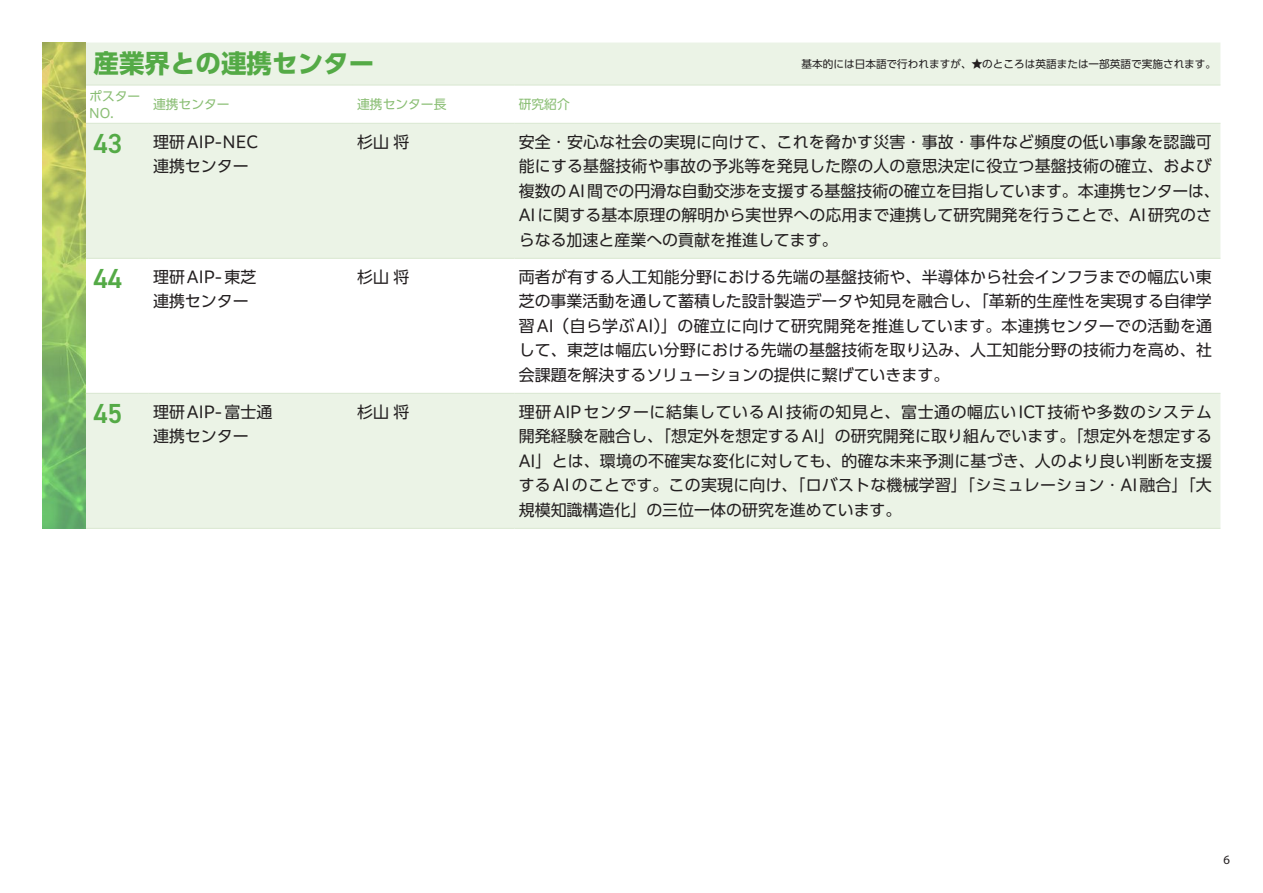
<style>
.page{position:relative;width:1263px;height:893px;background:#fff}
.page>*{position:absolute;margin:0;border:0;box-sizing:border-box;transform-origin:0 0}
.t1{font:600 27.6px "DIN2014";color:#54aa46}
.t2{font:700 25.5px "PUD Shin Go Pr 6 N";color:#54aa46}
.t3{font:15.9px/24.5px "PUD Shin Go Pr 6 N";letter-spacing:.01em;color:#231f20;text-align:justify}
.t4{font:15.9px "PUD Shin Go Pr 6 N";letter-spacing:.035em;color:#231f20}
.t5{font:12.75px "PUD Shin Go Pr 6 N";color:#8abe74}
.t6{font:12.75px "Myriad Pro";color:#231f20}
.t7{font:10.65px "PUD Shin Go Pr 6 N";color:#231f20}
</style>
<div class="page">
<svg style="left:85px;top:43px;width:1135px;height:485px;fill:#ebf3e6"></svg>
<hr style="left:81px;top:85px;width:68px;height:1px;background:#dae8d2">
<hr style="left:149px;top:85px;width:204px;height:1px;background:#dae8d2">
<hr style="left:353px;top:85px;width:161px;height:1px;background:#dae8d2">
<hr style="left:514px;top:85px;width:706px;height:1px;background:#dae8d2">
<hr style="left:81px;top:123px;width:68px;height:1px;background:#dae8d2">
<hr style="left:149px;top:123px;width:204px;height:1px;background:#dae8d2">
<hr style="left:353px;top:123px;width:161px;height:1px;background:#dae8d2">
<hr style="left:514px;top:123px;width:706px;height:1px;background:#dae8d2">
<hr style="left:81px;top:258px;width:68px;height:1px;background:#dae8d2">
<hr style="left:149px;top:258px;width:204px;height:1px;background:#dae8d2">
<hr style="left:353px;top:258px;width:161px;height:1px;background:#dae8d2">
<hr style="left:514px;top:258px;width:706px;height:1px;background:#dae8d2">
<hr style="left:81px;top:393px;width:68px;height:1px;background:#dae8d2">
<hr style="left:149px;top:393px;width:204px;height:1px;background:#dae8d2">
<hr style="left:353px;top:393px;width:161px;height:1px;background:#dae8d2">
<hr style="left:514px;top:393px;width:706px;height:1px;background:#dae8d2">
<hr style="left:81px;top:528px;width:68px;height:1px;background:#dae8d2">
<hr style="left:149px;top:528px;width:204px;height:1px;background:#dae8d2">
<hr style="left:353px;top:528px;width:161px;height:1px;background:#dae8d2">
<hr style="left:514px;top:528px;width:706px;height:1px;background:#dae8d2">
<img style="left:43px;top:43px;width:42px;height:486px">
<h2 class="t2" style="left:94px;top:50px;width:282px">産業界との連携センター</h2>
<p class="t5" style="left:89px;top:89px;width:53px">ポスター</p>
<p class="t5" style="left:153px;top:97px;width:78px">連携センター</p>
<p class="t5" style="left:357px;top:97px;width:91px">連携センター長</p>
<p class="t5" style="left:89px;top:106px;width:26px">NO.</p>
<p class="t5" style="left:519px;top:97px;width:53px">研究紹介</p>
<p class="t7" style="left:801px;top:58px;width:416px">基本的には日本語で行われますが、★のところは英語または一部英語で実施されます。</p>
<h1 class="t1" style="left:94px;top:125px;width:30px">43</h1>
<p class="t3" style="left:153px;top:130px;width:107px">理研AIP-NEC</p>
<p class="t3" style="left:357px;top:130px;width:54px">杉山将</p>
<p class="t3" style="left:519px;top:130px;width:694px">安全・安心な社会の実現に向けて、これを脅かす災害・事故・事件など頻度の低い事象を認識可</p>
<p class="t3" style="left:153px;top:155px;width:97px">連携センター</p>
<p class="t3" style="left:519px;top:155px;width:702px;text-align:left">能にする基盤技術や事故の予兆等を発見した際の人の意思決定に役立つ基盤技術の確立、および複数のAI間での円滑な自動交渉を支援する基盤技術の確立を目指しています。本連携センターは、AIに関する基本原理の解明から実世界への応用まで連携して研究開発を行うことで、AI研究のさらなる加速と産業への貢献を推進してます。</p>
<h1 class="t1" style="left:94px;top:260px;width:30px">44</h1>
<p class="t3" style="left:153px;top:265px;width:105px">理研AIP-東芝</p>
<p class="t3" style="left:357px;top:265px;width:54px">杉山将</p>
<p class="t3" style="left:519px;top:265px;width:694px">両者が有する人工知能分野における先端の基盤技術や、半導体から社会インフラまでの幅広い東</p>
<p class="t3" style="left:153px;top:290px;width:97px">連携センター</p>
<p class="t3" style="left:519px;top:290px;width:695px">芝の事業活動を通して蓄積した設計製造データや知見を融合し、「革新的生産性を実現する自律学習AI（自ら学ぶAI）」の確立に向けて研究開発を推進しています。本連携センターでの活動を通して、東芝は幅広い分野における先端の基盤技術を取り込み、人工知能分野の技術力を高め、社会課題を解決するソリューションの提供に繋げていきます。</p>
<h1 class="t1" style="left:94px;top:395px;width:30px">45</h1>
<p class="t3" style="left:153px;top:400px;width:121px">理研AIP-富士通</p>
<p class="t3" style="left:357px;top:400px;width:54px">杉山将</p>
<p class="t4" style="left:519px;top:403px;width:695px">理研AIPセンターに結集しているAI技術の知見と、富士通の幅広いICT技術や多数のシステム</p>
<p class="t3" style="left:153px;top:425px;width:97px">連携センター</p>
<p class="t3" style="left:519px;top:425px;width:695px">開発経験を融合し、「想定外を想定するAI」の研究開発に取り組んでいます。「想定外を想定するAI」とは、環境の不確実な変化に対しても、的確な未来予測に基づき、人のより良い判断を支援するAIのことです。この実現に向け、「ロバストな機械学習」「シミュレーション・AI融合」「大規模知識構造化」の三位一体の研究を進めています。</p>
<p class="t6" style="left:1224px;top:852px;width:8px">6</p>
</div>
